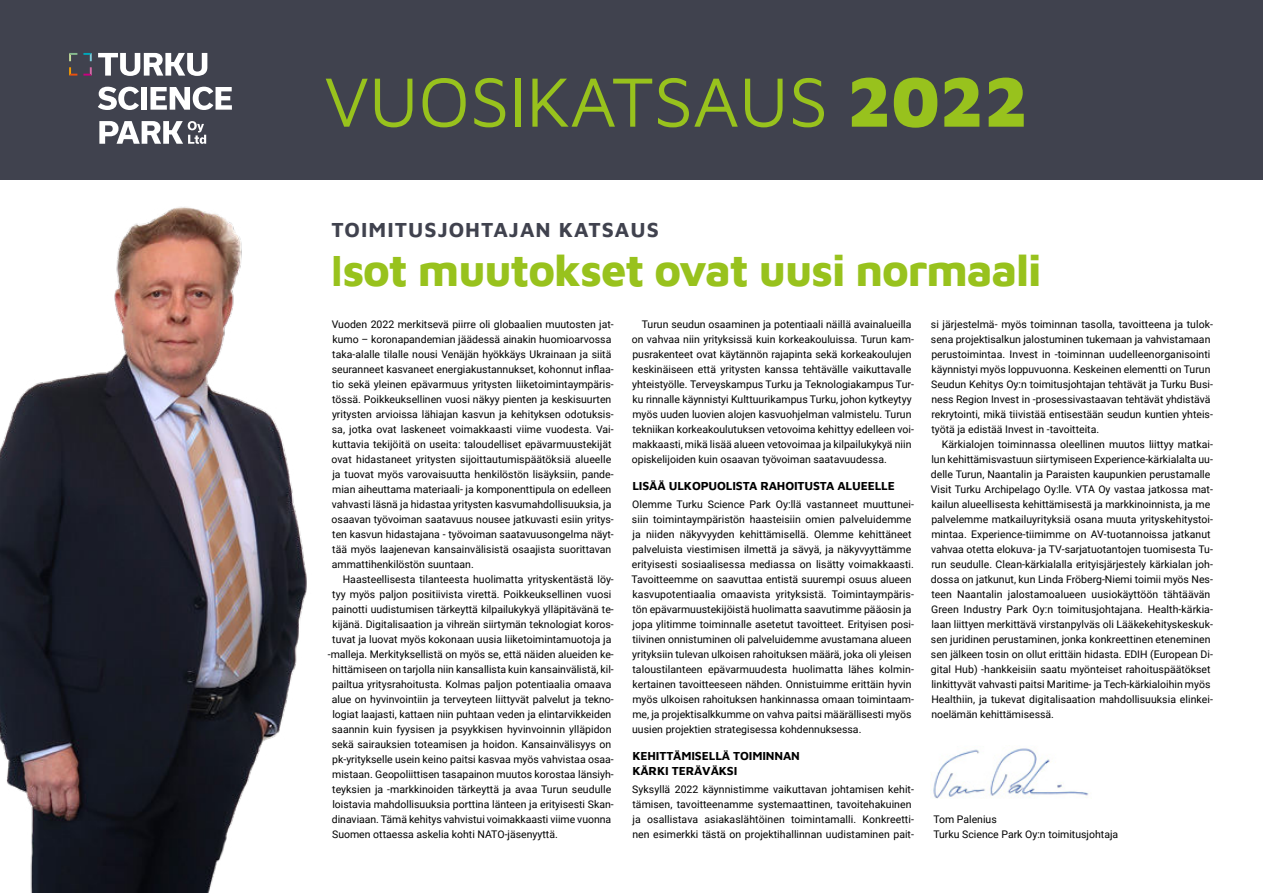
<style>
.page{position:relative;width:1263px;height:893px;background:#fff}
.page>*{position:absolute;margin:0;border:0;box-sizing:border-box;transform-origin:0 0}
.t1{font:72px "Maven Pro";letter-spacing:-.005em;color:#98c21d}
.t2{font:800 45px "Maven Pro";letter-spacing:-.025em;color:#98c21d}
.t3{font:700 21px "Maven Pro";letter-spacing:.05em;color:#40424e}
.t4{font:700 12px/14.4px "Maven Pro";letter-spacing:-.01em;color:#000}
.t5{font:10.5px/15px "Roboto";color:#000}
.s1{font-weight:900}
.s2{font-weight:600}
</style>
<div class="page">
<img style="left:931px;top:748px;width:158px;height:51px">
<div style="left:0;top:0;width:1263px;height:179px;background:#40424e"></div>
<svg style="left:69px;top:53px;width:8px;height:8px"></svg>
<svg style="left:69px;top:67px;width:8px;height:9px"></svg>
<svg style="left:83px;top:53px;width:9px;height:8px"></svg>
<svg style="left:83px;top:67px;width:9px;height:9px"></svg>
<svg style="left:98px;top:53px;width:109px;height:23px"></svg>
<svg style="left:98px;top:87px;width:41px;height:23px"></svg>
<div style="left:141px;top:87px;width:6px;height:23px;background:#fff"></div>
<svg style="left:150px;top:87px;width:82px;height:23px"></svg>
<svg style="left:99px;top:121px;width:107px;height:23px"></svg>
<img style="left:0;top:179px;width:315px;height:714px">
<h1 class="t1" style="left:324px;top:60px;width:706px">VUOSIKATSAUS <span class="s1">2022</span></h1>
<h3 class="t3" style="left:331px;top:222px;width:329px">TOIMITUSJOHTAJAN KATSAUS</h3>
<h2 class="t2" style="left:331px;top:244px;width:712px"><span class="s2">I</span>sot muutokset ovat uusi normaali</h2>
<p class="t5" style="left:332px;top:317px;width:284px">Vuoden 2022 merkitsevä piirre oli globaalien muutosten jat&shy;kumo – koronapandemian jäädessä ainakin huomioarvossa taka-alalle tilalle nousi Venäjän hyökkäys Ukrainaan ja siitä seuranneet kasvaneet energiakustannukset, kohonnut inflaa&shy;tio sekä yleinen epävarmuus yritysten liiketoimintaympäris&shy;tössä. Poikkeuksellinen vuosi näkyy pienten ja keskisuurten yritysten arvioissa lähiajan kasvun ja kehityksen odotuksis&shy;sa, jotka ovat laskeneet voimakkaasti viime vuodesta. Vai&shy;kuttavia tekijöitä on useita: taloudelliset epävarmuustekijät ovat hidastaneet yritysten sijoittautumispäätöksiä alueelle ja tuovat myös varovaisuutta henkilöstön lisäyksiin, pande&shy;mian aiheuttama materiaali- ja komponenttipula on edelleen vahvasti läsnä ja hidastaa yritysten kasvumahdollisuuksia, ja osaavan työvoiman saatavuus nousee jatkuvasti esiin yritys&shy;ten kasvun hidastajana - työvoiman saatavuusongelma näyt&shy;tää myös laajenevan kansainvälisistä osaajista suorittavan ammattihenkilöstön suuntaan.</p>
<p class="t5" style="left:343px;top:572px;width:272px">Haasteellisesta tilanteesta huolimatta yrityskentästä löy-</p>
<p class="t5" style="left:332px;top:587px;width:281px">tyy myös paljon positiivista virettä. Poikkeuksellinen vuosi</p>
<p class="t5" style="left:332px;top:602px;width:283px">painotti uudistumisen tärkeyttä kilpailukykyä ylläpitävänä te-</p>
<p class="t5" style="left:332px;top:617px;width:283px">kijänä. Digitalisaation ja vihreän siirtymän teknologiat koros-</p>
<p class="t5" style="left:332px;top:632px;width:281px">tuvat ja luovat myös kokonaan uusia liiketoimintamuotoja ja</p>
<p class="t5" style="left:328px;top:647px;width:287px">-malleja. Merkityksellistä on myös se, että näiden alueiden ke-</p>
<p class="t5" style="left:332px;top:662px;width:283px">hittämiseen on tarjolla niin kansallista kuin kansainvälistä, kil-</p>
<p class="t5" style="left:332px;top:677px;width:281px">pailtua yritysrahoitusta. Kolmas paljon potentiaalia omaava</p>
<p class="t5" style="left:332px;top:692px;width:284px">alue on hyvinvointiin ja terveyteen liittyvät palvelut ja tekno-</p>
<p class="t5" style="left:332px;top:707px;width:281px">logiat laajasti, kattaen niin puhtaan veden ja elintarvikkeiden</p>
<p class="t5" style="left:332px;top:722px;width:281px">saannin kuin fyysisen ja psyykkisen hyvinvoinnin ylläpidon</p>
<p class="t5" style="left:332px;top:737px;width:281px">sekä sairauksien toteamisen ja hoidon. Kansainvälisyys on</p>
<p class="t5" style="left:332px;top:752px;width:283px">pk-yritykselle usein keino paitsi kasvaa myös vahvistaa osaa-</p>
<p class="t5" style="left:332px;top:767px;width:283px">mistaan. Geopoliittisen tasapainon muutos korostaa länsiyh-</p>
<p class="t5" style="left:332px;top:782px;width:281px">teyksien ja -markkinoiden tärkeyttä ja avaa Turun seudulle</p>
<p class="t5" style="left:332px;top:797px;width:283px">loistavia mahdollisuuksia porttina länteen ja erityisesti Skan-</p>
<p class="t5" style="left:332px;top:812px;width:281px">dinaviaan. Tämä kehitys vahvistui voimakkaasti viime vuonna</p>
<p class="t5" style="left:332px;top:827px;width:227px">Suomen ottaessa askelia kohti NATO-jäsenyyttä.</p>
<p class="t5" style="left:632px;top:317px;width:284px;text-indent:10px">Turun seudun osaaminen ja potentiaali näillä avainalueilla on vahvaa niin yrityksissä kuin korkeakouluissa. Turun kam&shy;pusrakenteet ovat käytännön rajapinta sekä korkeakoulujen keskinäiseen että yritysten kanssa tehtävälle vaikuttavalle yhteistyölle. Terveyskampus Turku ja Teknologiakampus Tur&shy;ku rinnalle käynnistyi Kulttuurikampus Turku, johon kytkeytyy myös uuden luovien alojen kasvuohjelman valmistelu. Turun tekniikan korkeakoulutuksen vetovoima kehittyy edelleen voi&shy;makkaasti, mikä lisää alueen vetovoimaa ja kilpailukykyä niin opiskelijoiden kuin osaavan työvoiman saatavuudessa.</p>
<p class="t4" style="left:632px;top:480px;width:264px">LISÄÄ ULKOPUOLISTA RAHOITUSTA ALUEELLE</p>
<p class="t5" style="left:631px;top:497px;width:284px">Olemme Turku Science Park Oy:llä vastanneet muuttunei&shy;siin toimintaympäristön haasteisiin omien palveluidemme ja niiden näkyvyyden kehittämisellä. Olemme kehittäneet palveluista viestimisen ilmettä ja sävyä, ja näkyvyyttämme erityisesti sosiaalisessa mediassa on lisätty voimakkaasti.<br>Tavoitteemme on saavuttaa entistä suurempi osuus alueen kasvupotentiaalia omaavista yrityksistä. Toimintaympäris&shy;tön epävarmuustekijöistä huolimatta saavutimme pääosin ja jopa ylitimme toiminnalle asetetut tavoitteet. Erityisen posi&shy;tiivinen onnistuminen oli palveluidemme avustamana alueen yrityksiin tulevan ulkoisen rahoituksen määrä, joka oli yleisen taloustilanteen epävarmuudesta huolimatta lähes kolmin&shy;kertainen tavoitteeseen nähden. Onnistuimme erittäin hyvin myös ulkoisen rahoituksen hankinnassa omaan toimintaam&shy;me, ja projektisalkkumme on vahva paitsi määrällisesti myös uusien projektien strategisessa kohdennuksessa.</p>
<p class="t4" style="left:632px;top:750px;width:169px">KEHITTÄMISELLÄ TOIMINNAN<br>KÄRKI TERÄVÄKSI</p>
<p class="t5" style="left:632px;top:782px;width:283px">Syksyllä 2022 käynnistimme vaikuttavan johtamisen kehit&shy;tämisen, tavoitteenamme systemaattinen, tavoitehakuinen ja osallistava asiakaslähtöinen toimintamalli. Konkreetti&shy;nen esimerkki tästä on projektihallinnan uudistaminen pait-</p>
<p class="t5" style="left:931px;top:317px;width:283px">si järjestelmä- myös toiminnan tasolla, tavoitteena ja tulok&shy;sena projektisalkun jalostuminen tukemaan ja vahvistamaan perustoimintaa. Invest in -toiminnan uudelleenorganisointi käynnistyi myös loppuvuonna. Keskeinen elementti on Turun Seudun Kehitys Oy:n toimitusjohtajan tehtävät ja Turku Busi&shy;ness Region Invest in -prosessivastaavan tehtävät yhdistävä rekrytointi, mikä tiivistää entisestään seudun kuntien yhteis&shy;työtä ja edistää Invest in -tavoitteita.</p>
<p class="t5" style="left:931px;top:437px;width:284px;text-indent:11px">Kärkialojen toiminnassa oleellinen muutos liittyy matkai&shy;lun kehittämisvastuun siirtymiseen Experience-kärkialalta uu&shy;delle Turun, Naantalin ja Paraisten kaupunkien perustamalle Visit Turku Archipelago Oy:lle. VTA Oy vastaa jatkossa mat&shy;kailun alueellisesta kehittämisestä ja markkinoinnista, ja me palvelemme matkailuyrityksiä osana muuta yrityskehitystoi&shy;mintaa. Experience-tiimimme on AV-tuotannoissa jatkanut vahvaa otetta elokuva- ja TV-sarjatuotantojen tuomisesta Tu&shy;run seudulle. Clean-kärkialalla erityisjärjestely kärkialan joh&shy;dossa on jatkunut, kun Linda Fröberg-Niemi toimii myös Nes&shy;teen Naantalin jalostamoalueen uusiokäyttöön tähtäävän Green Industry Park Oy:n toimitusjohtajana. Health-kärkia&shy;laan liittyen merkittävä virstanpylväs oli Lääkekehityskeskuk&shy;sen juridinen perustaminen, jonka konkreettinen eteneminen sen jälkeen tosin on ollut erittäin hidasta. EDIH (European Di&shy;gital Hub) -hankkeisiin saatu myönteiset rahoituspäätökset linkittyvät vahvasti paitsi Maritime- ja Tech-kärkialoihin myös Healthiin, ja tukevat digitalisaation mahdollisuuksia elinkei&shy;noelämän kehittämisessä.</p>
<p class="t5" style="left:933px;top:812px;width:186px">Tom Palenius<br>Turku Science Park Oy:n toimitusjohtaja</p>
</div>
